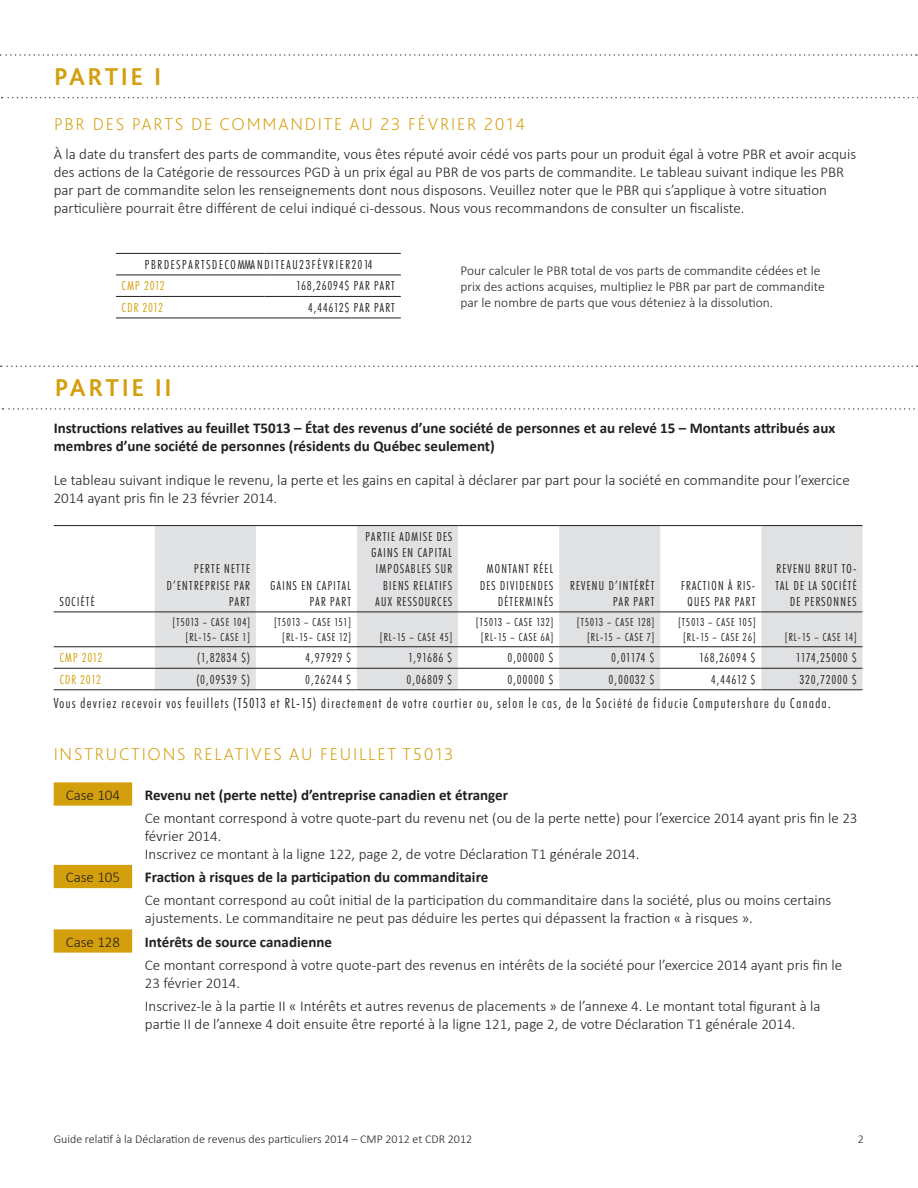
<style>
.page{position:relative;width:918px;height:1188px;background:#fff}
.page>*{position:absolute;margin:0;border:0;box-sizing:border-box;transform-origin:0 0}
.t1{font:700 25.5px "Bliss 2";letter-spacing:.1em;color:#d49f0c}
.t2{font:200 18px "Bliss 2";letter-spacing:.1em;color:#d49f0c}
.Body_Copy{font:300 15px/18px "Calibri";color:#231f20}
.Body_Copy-2{font:700 15px/18px "Calibri";color:#231f20}
.t3{font:15px "Futura SBOP Light Con";letter-spacing:.1em;color:#231f20}
.Bold_Body_copy{font:700 15px "Calibri";color:#231f20}
.t4{font:13.5px/16.2px "Futura SBOP Light Con";letter-spacing:.1em;color:#231f20;text-align:right}
.Body_Copy-3{font:300 13.5px/16.2px "Calibri";color:#231f20}
.t5{font:13.5px "Futura SBOP Light Con";letter-spacing:.1em;color:#d49f0c}
.t6{font:12px/14.4px "Futura SBOP Light Con";letter-spacing:.1em;color:#231f20;text-align:right}
.Body_Copy-4{font:300 12px "Calibri";color:#231f20}
</style>
<div class="page">
<svg style="left:0;top:54px;width:917px;height:2px"></svg>
<svg style="left:2px;top:97px;width:916px;height:1px"></svg>
<hr style="left:116px;top:253px;width:149px;height:1px;background:#231f20">
<hr style="left:265px;top:253px;width:136px;height:1px;background:#231f20">
<hr style="left:116px;top:275px;width:149px;height:1px;background:#231f20">
<hr style="left:265px;top:275px;width:136px;height:1px;background:#231f20">
<hr style="left:116px;top:296px;width:149px;height:1px;background:#231f20">
<hr style="left:265px;top:296px;width:136px;height:1px;background:#231f20">
<hr style="left:116px;top:318px;width:149px;height:1px;background:#231f20">
<hr style="left:265px;top:318px;width:136px;height:1px;background:#231f20">
<svg style="left:1px;top:366px;width:917px;height:1px"></svg>
<svg style="left:2px;top:408px;width:913px;height:2px"></svg>
<div style="left:155px;top:526px;width:101px;height:164px;background:#e1e2e4"></div>
<svg style="left:357px;top:526px;width:505px;height:164px;fill:#e0e1e3"></svg>
<hr style="left:54px;top:525px;width:101px;height:1px;background:#231f20">
<hr style="left:155px;top:525px;width:101px;height:1px;background:#231f20">
<hr style="left:256px;top:525px;width:101px;height:1px;background:#231f20">
<hr style="left:357px;top:525px;width:101px;height:1px;background:#231f20">
<hr style="left:458px;top:525px;width:101px;height:1px;background:#231f20">
<hr style="left:559px;top:525px;width:101px;height:1px;background:#231f20">
<hr style="left:660px;top:525px;width:101px;height:1px;background:#231f20">
<hr style="left:761px;top:525px;width:101px;height:1px;background:#231f20">
<hr style="left:54px;top:612px;width:101px;height:1px;background:#231f20">
<hr style="left:155px;top:612px;width:101px;height:1px;background:#231f20">
<hr style="left:256px;top:612px;width:101px;height:1px;background:#231f20">
<hr style="left:357px;top:612px;width:101px;height:1px;background:#231f20">
<hr style="left:458px;top:612px;width:101px;height:1px;background:#231f20">
<hr style="left:559px;top:612px;width:101px;height:1px;background:#231f20">
<hr style="left:660px;top:612px;width:101px;height:1px;background:#231f20">
<hr style="left:761px;top:612px;width:101px;height:1px;background:#231f20">
<hr style="left:54px;top:646px;width:101px;height:1px;background:#231f20">
<hr style="left:155px;top:646px;width:101px;height:1px;background:#231f20">
<hr style="left:256px;top:646px;width:101px;height:1px;background:#231f20">
<hr style="left:357px;top:646px;width:101px;height:1px;background:#231f20">
<hr style="left:458px;top:646px;width:101px;height:1px;background:#231f20">
<hr style="left:559px;top:646px;width:101px;height:1px;background:#231f20">
<hr style="left:660px;top:646px;width:101px;height:1px;background:#231f20">
<hr style="left:761px;top:646px;width:101px;height:1px;background:#231f20">
<hr style="left:54px;top:668px;width:101px;height:1px;background:#231f20">
<hr style="left:155px;top:668px;width:101px;height:1px;background:#231f20">
<hr style="left:256px;top:668px;width:101px;height:1px;background:#231f20">
<hr style="left:357px;top:668px;width:101px;height:1px;background:#231f20">
<hr style="left:458px;top:668px;width:101px;height:1px;background:#231f20">
<hr style="left:559px;top:668px;width:101px;height:1px;background:#231f20">
<hr style="left:660px;top:668px;width:101px;height:1px;background:#231f20">
<hr style="left:761px;top:668px;width:101px;height:1px;background:#231f20">
<hr style="left:54px;top:690px;width:101px;height:1px;background:#231f20">
<hr style="left:155px;top:690px;width:101px;height:1px;background:#231f20">
<hr style="left:256px;top:690px;width:101px;height:1px;background:#231f20">
<hr style="left:357px;top:690px;width:101px;height:1px;background:#231f20">
<hr style="left:458px;top:690px;width:101px;height:1px;background:#231f20">
<hr style="left:559px;top:690px;width:101px;height:1px;background:#231f20">
<hr style="left:660px;top:690px;width:101px;height:1px;background:#231f20">
<hr style="left:761px;top:690px;width:101px;height:1px;background:#231f20">
<svg style="left:54px;top:782px;width:78px;height:171px"></svg>
<p class="t1" style="left:54px;top:61px;width:109px">PARTIE I</p>
<p class="t2" style="left:54px;top:113px;width:472px">PBR DES PARTS DE COMMANDITE AU 23 FÉVRIER 2014</p>
<p class="Body_Copy" style="left:54px;top:145px;width:804px">À la date du transfert des parts de commandite, vous êtes réputé avoir cédé vos parts pour un produit égal à votre PBR et avoir acquis des actions de la Catégorie de ressources PGD à un prix égal au PBR de vos parts de commandite. Le tableau suivant indique les PBR par part de commandite selon les renseignements dont nous disposons. Veuillez noter que le PBR qui s’applique à votre situation particulière pourrait être différent de celui indiqué ci-dessous. Nous vous recommandons de consulter un fiscaliste.</p>
<p class="t4" style="left:145px;top:257px;width:229px">P B R D E S P A R T S D E C O MMA N D I T E A U 2 3 F É V R I E R 2 0 14</p>
<p class="t5" style="left:122px;top:279px;width:44px">CMP 2012</p>
<p class="t4" style="left:296px;top:278px;width:100px">168,26094$ PAR PART</p>
<p class="t5" style="left:122px;top:301px;width:42px">CDR 2012</p>
<p class="t4" style="left:308px;top:300px;width:88px">4,44612$ PAR PART</p>
<p class="Body_Copy-3" style="left:461px;top:261px;width:366px">Pour calculer le PBR total de vos parts de commandite cédées et le prix des actions acquises, multipliez le PBR par part de commandite par le nombre de parts que vous déteniez à la dissolution.</p>
<p class="t1" style="left:55px;top:372px;width:118px">PARTIE II</p>
<p class="Body_Copy-2" style="left:54px;top:419px;width:783px">Instructions relatives au feuillet T5013 – État des revenus d’une société de personnes et au relevé 15 – Montants attribués aux membres d’une société de personnes (résidents du Québec seulement)</p>
<p class="Body_Copy" style="left:54px;top:471px;width:798px">Le tableau suivant indique le revenu, la perte et les gains en capital à déclarer par part pour la société en commandite pour l’exercice<br>2014 ayant pris fin le 23 février 2014.</p>
<p class="t4" style="left:60px;top:594px;width:36px">SOCIÉTÉ</p>
<p class="t4" style="left:167px;top:561px;width:85px">PERTE NETTE<br>D’ENTREPRISE PAR<br>PART</p>
<p class="t4" style="left:270px;top:578px;width:82px">GAINS EN CAPITAL<br>PAR PART</p>
<p class="t4" style="left:366px;top:529px;width:88px">PARTIE ADMISE DES<br>GAINS EN CAPITAL<br>IMPOSABLES SUR<br>BIENS RELATIFS<br>AUX RESSOURCES</p>
<p class="t4" style="left:480px;top:561px;width:75px">MONTANT RÉEL<br>DES DIVIDENDES<br>DÉTERMINÉS</p>
<p class="t4" style="left:570px;top:578px;width:86px">REVENU D’INTÉRÊT<br>PAR PART</p>
<p class="t4" style="left:681px;top:578px;width:76px;text-align:center">FRACTION À RIS-<br>QUES PAR PART</p>
<p class="t4" style="left:775px;top:561px;width:83px">REVENU BRUT TO-<br>TAL DE LA SOCIÉTÉ<br>DE PERSONNES</p>
<p class="t6" style="left:173px;top:616px;width:78px">[T5013 – CASE 104] [RL-15– CASE 1]</p>
<p class="t6" style="left:274px;top:616px;width:78px">[T5013 – CASE 151] [RL-15– CASE 12]</p>
<p class="t6" style="left:380px;top:630px;width:73px">[RL-15 – CASE 45]</p>
<p class="t6" style="left:476px;top:616px;width:78px;text-align:center">[T5013 – CASE 132] [RL-15 – CASE 6A]</p>
<p class="t6" style="left:577px;top:616px;width:78px">[T5013 – CASE 128] [RL-15 – CASE 7]</p>
<p class="t6" style="left:678px;top:616px;width:78px;text-align:center">[T5013 – CASE 105] [RL-15 – CASE 26]</p>
<p class="t6" style="left:785px;top:630px;width:73px">[RL-15 – CASE 14]</p>
<p class="t5" style="left:60px;top:651px;width:44px">CMP 2012</p>
<p class="t4" style="left:197px;top:650px;width:54px">(1,82834 $)</p>
<p class="t4" style="left:306px;top:650px;width:47px">4,97929 $</p>
<p class="t4" style="left:408px;top:650px;width:45px">1,91686 $</p>
<p class="t4" style="left:508px;top:650px;width:47px">0,00000 $</p>
<p class="t4" style="left:612px;top:650px;width:44px">0,01174 $</p>
<p class="t4" style="left:699px;top:650px;width:57px">168,26094 $</p>
<p class="t4" style="left:796px;top:650px;width:62px">1174,25000 $</p>
<p class="t5" style="left:60px;top:673px;width:42px">CDR 2012</p>
<p class="t4" style="left:197px;top:672px;width:55px">(0,09539 $)</p>
<p class="t4" style="left:306px;top:672px;width:47px">0,26244 $</p>
<p class="t4" style="left:407px;top:672px;width:47px">0,06809 $</p>
<p class="t4" style="left:508px;top:672px;width:47px">0,00000 $</p>
<p class="t4" style="left:609px;top:672px;width:47px">0,00032 $</p>
<p class="t4" style="left:711px;top:672px;width:46px">4,44612 $</p>
<p class="t4" style="left:800px;top:672px;width:58px">320,72000 $</p>
<p class="t3" style="left:54px;top:696px;width:778px">Vous devriez recevoir vos feuillets (T5013 et RL-15) directement de votre courtier ou, selon le cas, de la Société de fiducie Computershare du Canada.</p>
<p class="t2" style="left:54px;top:743px;width:401px">INSTRUCTIONS RELATIVES AU FEUILLET T5013</p>
<p class="Body_Copy" style="left:66px;top:785px;width:56px">Case 104</p>
<p class="Bold_Body_copy" style="left:145px;top:785px;width:365px">Revenu net (perte nette) d’entreprise canadien et étranger</p>
<p class="Body_Copy" style="left:145px;top:808px;width:714px">Ce montant correspond à votre quote-part du revenu net (ou de la perte nette) pour l’exercice 2014 ayant pris fin le 23 février 2014.</p>
<p class="Body_Copy" style="left:145px;top:844px;width:496px">Inscrivez ce montant à la ligne 122, page 2, de votre Déclaration T1 générale 2014.</p>
<p class="Body_Copy" style="left:66px;top:867px;width:56px">Case 105</p>
<p class="Bold_Body_copy" style="left:145px;top:868px;width:345px">Fraction à risques de la participation du commanditaire</p>
<p class="Body_Copy" style="left:145px;top:891px;width:688px">Ce montant correspond au coût initial de la participation du commanditaire dans la société, plus ou moins certains ajustements. Le commanditaire ne peut pas déduire les pertes qui dépassent la fraction « à risques ».</p>
<p class="Body_Copy" style="left:66px;top:932px;width:56px">Case 128</p>
<p class="Bold_Body_copy" style="left:145px;top:932px;width:189px">Intérêts de source canadienne</p>
<p class="Body_Copy" style="left:145px;top:955px;width:699px">Ce montant correspond à votre quote-part des revenus en intérêts de la société pour l’exercice 2014 ayant pris fin le<br>23 février 2014.</p>
<p class="Body_Copy" style="left:145px;top:996px;width:677px">Inscrivez-le à la partie II « Intérêts et autres revenus de placements » de l’annexe 4. Le montant total figurant à la partie II de l’annexe 4 doit ensuite être reporté à la ligne 121, page 2, de votre Déclaration T1 générale 2014.</p>
<p class="Body_Copy-4" style="left:54px;top:1132px;width:420px">Guide relatif à la Déclaration de revenus des particuliers 2014 – CMP 2012 et CDR 2012</p>
<p class="Body_Copy-4" style="left:858px;top:1132px;width:8px">2</p>
</div>
